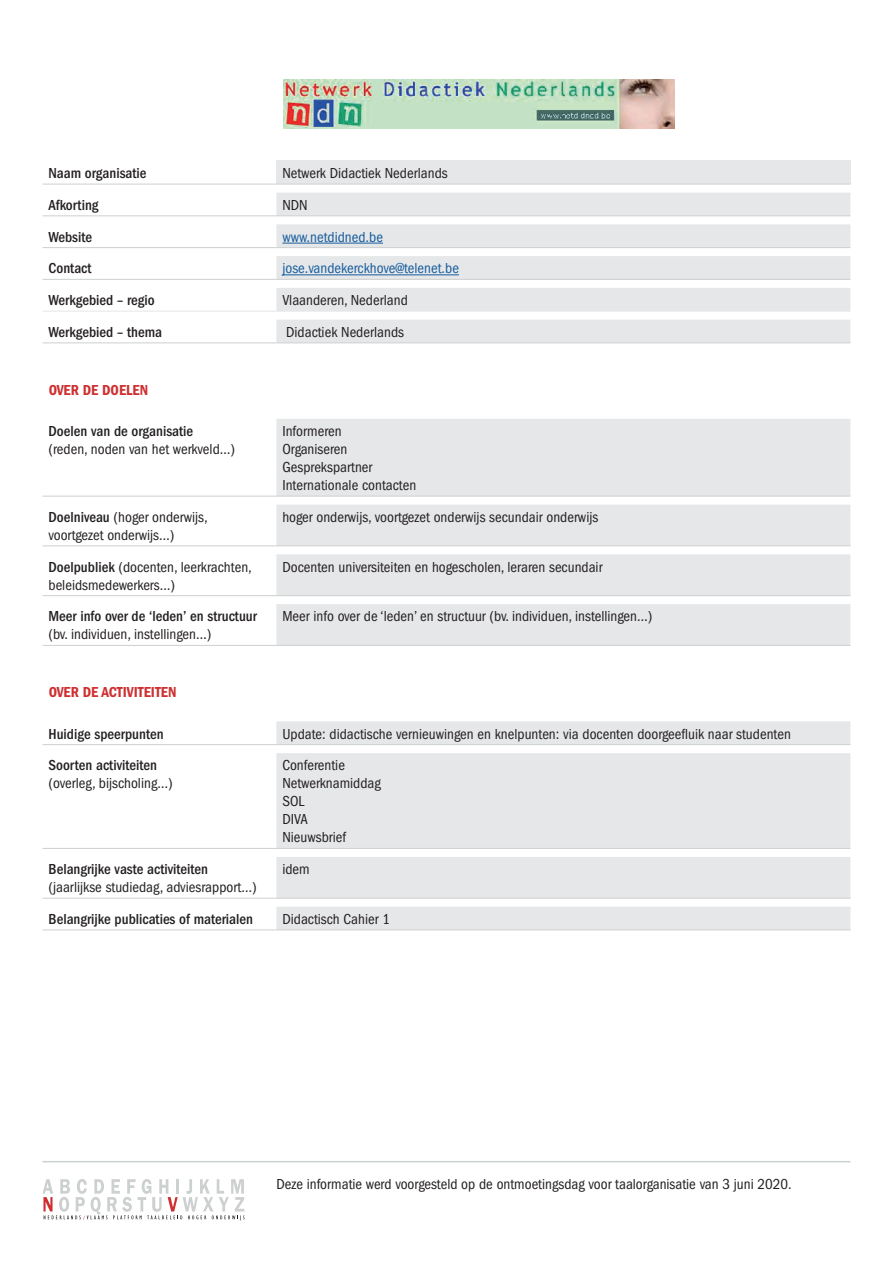
<style>
.page{position:relative;width:893px;height:1263px;background:#fff}
.page>*{position:absolute;margin:0;border:0;box-sizing:border-box;transform-origin:0 0}
.t1{font:condensed 15px/18px "Franklin Gothic";color:#231f20}
.t2{font:500 condensed 15px "Franklin Gothic";color:#231f20}
.t3{font:condensed 15px "Franklin Gothic";color:#175d9e}
.t4{font:600 condensed 15px "Franklin Gothic";color:#ce3031}
.s1{font-weight:500}
</style>
<div class="page">
<div style="left:276px;top:161px;width:574px;height:23px;background:#e6e7e9"></div>
<svg style="left:276px;top:193px;width:574px;height:149px;fill:#e6e7e9"></svg>
<hr style="left:43px;top:311px;width:233px;height:1px;background:#e6e7e9">
<hr style="left:276px;top:311px;width:574px;height:1px;background:#e6e7e9">
<hr style="left:43px;top:279px;width:233px;height:1px;background:#cdd0d0">
<hr style="left:276px;top:279px;width:574px;height:1px;background:#cdd0d0">
<hr style="left:43px;top:247px;width:233px;height:1px;background:#cdd0d0">
<hr style="left:276px;top:247px;width:574px;height:1px;background:#cdd0d0">
<hr style="left:43px;top:215px;width:233px;height:1px;background:#cdd0d0">
<hr style="left:276px;top:215px;width:574px;height:1px;background:#cdd0d0">
<hr style="left:43px;top:184px;width:233px;height:1px;background:#cdd0d0">
<hr style="left:276px;top:184px;width:574px;height:1px;background:#cdd0d0">
<hr style="left:43px;top:342px;width:233px;height:1px;background:#cdd0d0">
<hr style="left:276px;top:342px;width:574px;height:1px;background:#cdd0d0">
<img style="left:283px;top:80px;width:391px;height:49px">
<hr style="left:282px;top:243px;width:101px;height:1px;background:#175d9e">
<hr style="left:282px;top:274px;width:177px;height:1px;background:#175d9e">
<svg style="left:276px;top:419px;width:574px;height:226px;background:#e8e9eb"></svg>
<hr style="left:43px;top:496px;width:233px;height:1px;background:#cdd0d0">
<hr style="left:276px;top:496px;width:574px;height:1px;background:#cdd0d0">
<hr style="left:43px;top:545px;width:233px;height:1px;background:#cdd0d0">
<hr style="left:276px;top:545px;width:574px;height:1px;background:#cdd0d0">
<hr style="left:43px;top:595px;width:233px;height:1px;background:#cdd0d0">
<hr style="left:276px;top:595px;width:574px;height:1px;background:#cdd0d0">
<hr style="left:43px;top:645px;width:233px;height:1px;background:#cdd0d0">
<hr style="left:276px;top:645px;width:574px;height:1px;background:#cdd0d0">
<svg style="left:276px;top:721px;width:574px;height:208px;background:#e8e9eb"></svg>
<hr style="left:43px;top:744px;width:233px;height:1px;background:#cdd0d0">
<hr style="left:276px;top:744px;width:574px;height:1px;background:#cdd0d0">
<hr style="left:43px;top:848px;width:233px;height:1px;background:#cdd0d0">
<hr style="left:276px;top:848px;width:574px;height:1px;background:#cdd0d0">
<hr style="left:43px;top:898px;width:233px;height:1px;background:#cdd0d0">
<hr style="left:276px;top:898px;width:574px;height:1px;background:#cdd0d0">
<hr style="left:43px;top:929px;width:233px;height:1px;background:#cdd0d0">
<hr style="left:276px;top:929px;width:574px;height:1px;background:#cdd0d0">
<svg style="left:43px;top:1179px;width:201px;height:41px"></svg>
<hr style="left:43px;top:1161px;width:807px;height:1px;background:#cdd0d0">
<p class="t2" style="left:49px;top:165px;width:100px">Naam organisatie</p>
<p class="t1" style="left:282px;top:164px;width:167px">Netwerk Didactiek Nederlands</p>
<p class="t2" style="left:49px;top:196px;width:52px">Afkorting</p>
<p class="t1" style="left:282px;top:196px;width:27px">NDN</p>
<p class="t2" style="left:49px;top:228px;width:45px">Website</p>
<p class="t3" style="left:282px;top:228px;width:102px">www.netdidned.be</p>
<p class="t2" style="left:49px;top:260px;width:44px">Contact</p>
<p class="t3" style="left:282px;top:260px;width:178px">jose.vandekerckhove@telenet.be</p>
<p class="t2" style="left:49px;top:292px;width:108px">Werkgebied – regio</p>
<p class="t1" style="left:282px;top:291px;width:127px">Vlaanderen, Nederland</p>
<p class="t2" style="left:49px;top:323px;width:115px">Werkgebied – thema</p>
<p class="t1" style="left:286px;top:323px;width:119px">Didactiek Nederlands</p>
<p class="t4" style="left:49px;top:381px;width:101px">OVER DE DOELEN</p>
<p class="t2" style="left:49px;top:423px;width:146px">Doelen van de organisatie</p>
<p class="t1" style="left:49px;top:440px;width:188px">(reden, noden van het werkveld…)</p>
<p class="t1" style="left:282px;top:422px;width:135px">Informeren<br>Organiseren<br>Gesprekspartner<br>Internationale contacten</p>
<p class="t1" style="left:49px;top:508px;width:161px"><span class="s1">Doelniveau</span> (hoger onderwijs, voortgezet onderwijs…)</p>
<p class="t1" style="left:282px;top:508px;width:317px">hoger onderwijs, voortgezet onderwijs secundair onderwijs</p>
<p class="t1" style="left:49px;top:558px;width:205px"><span class="s1">Doelpubliek</span> (docenten, leerkrachten, beleidsmedewerkers…)</p>
<p class="t1" style="left:282px;top:558px;width:322px">Docenten universiteiten en hogescholen, leraren secundair</p>
<p class="t2" style="left:49px;top:608px;width:210px">Meer info over de ‘leden’ en structuur</p>
<p class="t1" style="left:49px;top:626px;width:164px">(bv. individuen, instellingen…)</p>
<p class="t1" style="left:282px;top:608px;width:372px">Meer info over de ‘leden’ en structuur (bv. individuen, instellingen…)</p>
<p class="t4" style="left:49px;top:684px;width:129px">OVER DE ACTIVITEITEN</p>
<p class="t2" style="left:49px;top:725px;width:117px">Huidige speerpunten</p>
<p class="t1" style="left:282px;top:725px;width:510px">Update: didactische vernieuwingen en knelpunten: via docenten doorgeefluik naar studenten</p>
<p class="t2" style="left:49px;top:757px;width:110px">Soorten activiteiten</p>
<p class="t1" style="left:49px;top:774px;width:126px">(overleg, bijscholing…)</p>
<p class="t1" style="left:282px;top:756px;width:100px">Conferentie<br>Netwerknamiddag<br>SOL<br>DIVA<br>Nieuwsbrief</p>
<p class="t2" style="left:49px;top:861px;width:161px">Belangrijke vaste activiteiten</p>
<p class="t1" style="left:49px;top:878px;width:210px">(jaarlijkse studiedag, adviesrapport…)</p>
<p class="t1" style="left:282px;top:860px;width:29px">idem</p>
<p class="t2" style="left:49px;top:910px;width:206px">Belangrijke publicaties of materialen</p>
<p class="t1" style="left:282px;top:910px;width:109px">Didactisch Cahier 1</p>
<p class="t1" style="left:276px;top:1175px;width:517px">Deze informatie werd voorgesteld op de ontmoetingsdag voor taalorganisatie van 3 juni 2020.</p>
</div>
